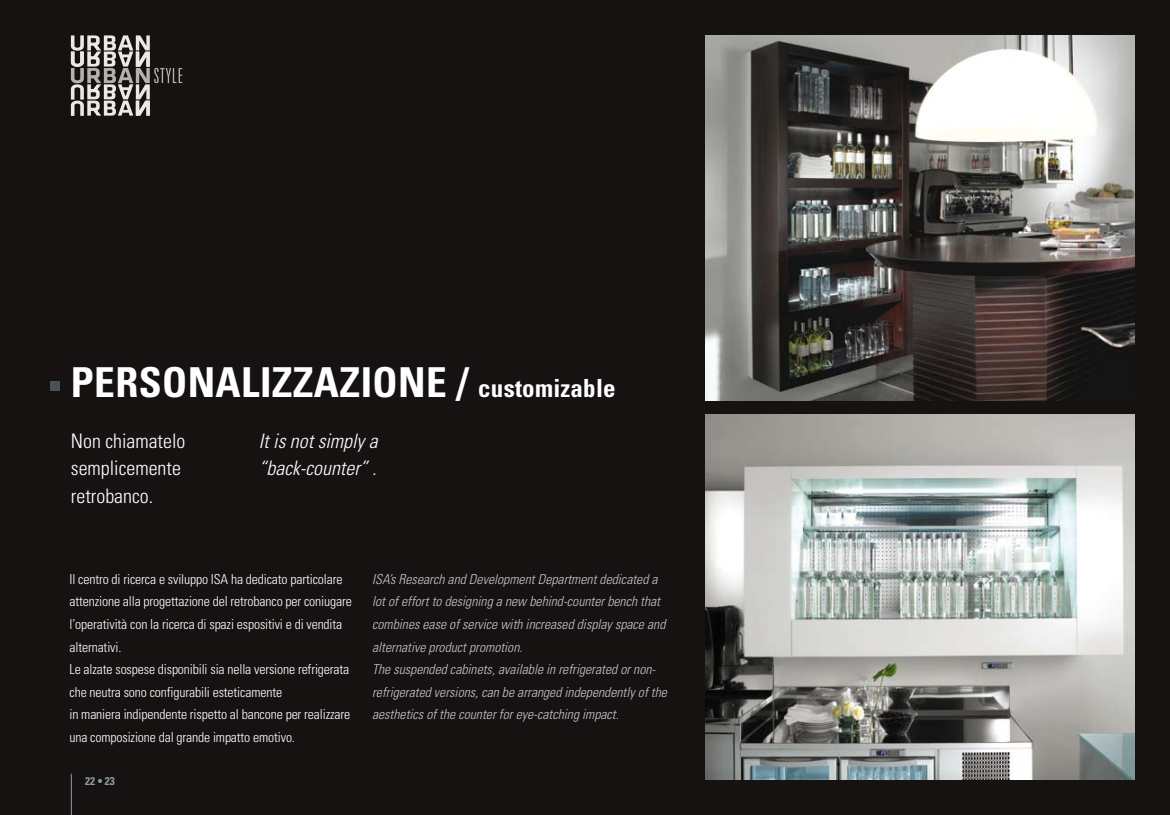
<style>
.page{position:relative;width:1170px;height:815px;background:#fff}
.page>*{position:absolute;margin:0;border:0;box-sizing:border-box;transform-origin:0 0}
.t1{font:700 condensed 41.25px "Univers LT Std";letter-spacing:.01em;color:#fff}
.t2{font:300 condensed 20px/27.5px "Univers LT Std";color:#fff}
.t3{font:italic 300 condensed 20px/27.5px "Univers LT Std";color:#fff}
.t4{font:300 condensed 13.75px/22.5px "Univers LT Std";letter-spacing:-.01em;color:#fff}
.t5{font:italic 300 condensed 13.75px/22.5px "Univers LT Std";color:#c5c6c8}
.t6{font:700 condensed 11.25px "Univers LT Std";color:#909aa2}
.s1{font-size:25px}
</style>
<div class="page">
<div style="left:0;top:0;width:1169px;height:815px;background:#161211"></div>
<img style="left:705px;top:35px;width:429px;height:365px">
<svg style="left:71px;top:35px;width:111px;height:81px"></svg>
<img style="left:705px;top:414px;width:429px;height:366px">
<div style="left:50px;top:382px;width:9px;height:9px;background:#485258"></div>
<hr style="left:71px;top:774px;width:1px;height:41px;background:#909aa2">
<h1 class="t1" style="left:71px;top:357px;width:546px">PERSONALIZZAZIONE / <span class="s1">customizable</span></h1>
<h2 class="t2" style="left:71px;top:427px;width:116px">Non chiamatelo semplicemente retrobanco.</h2>
<h2 class="t3" style="left:259px;top:427px;width:120px">It is not simply a “back-counter” .</h2>
<p class="t4" style="left:69px;top:568px;width:284px">Il centro di ricerca e sviluppo ISA ha dedicato particolare attenzione alla progettazione del retrobanco per coniugare l’operatività con la ricerca di spazi espositivi e di vendita alternativi.<br>Le alzate sospese disponibili sia nella versione refrigerata che neutra sono configurabili esteticamente<br>in maniera indipendente rispetto al bancone per realizzare una composizione dal grande impatto emotivo.</p>
<p class="t5" style="left:372px;top:568px;width:296px">ISA’s Research and Development Department dedicated a lot of effort to designing a new behind-counter bench that combines ease of service with increased display space and alternative product promotion.<br>The suspended cabinets, available in refrigerated or non&shy;refrigerated versions, can be arranged independently of the aesthetics of the counter for eye-catching impact.</p>
<p class="t6" style="left:85px;top:774px;width:31px">22 • 23</p>
</div>
